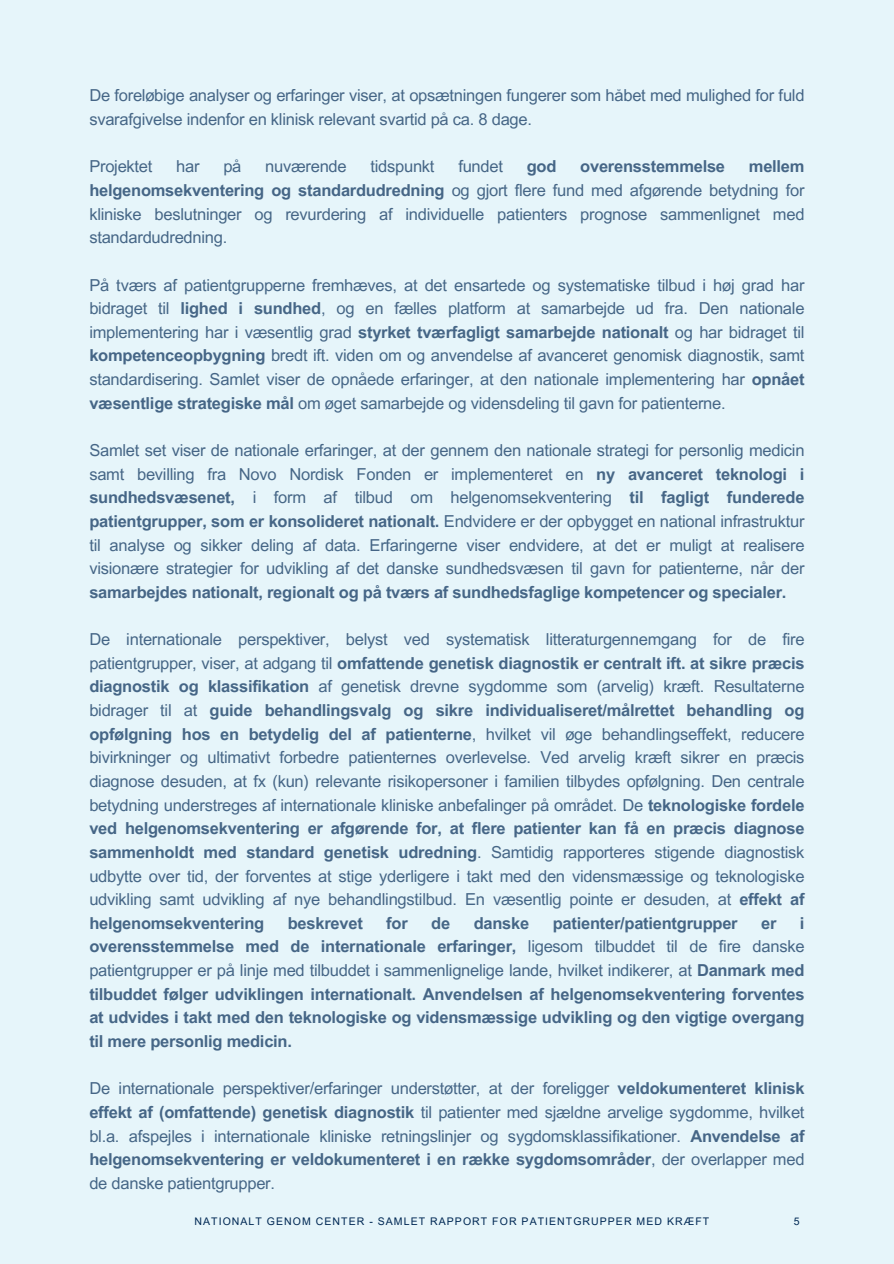
<style>
.page{position:relative;width:894px;height:1264px;background:#fff}
.page>*{position:absolute;margin:0;border:0;box-sizing:border-box;transform-origin:0 0}
.t1{font:16.5px/23.7px "Arial MT Pro";letter-spacing:-.015em;color:#002854;text-align:justify}
.t2{font:700 16.5px/23.7px "Arial MT Pro";letter-spacing:-.015em;color:#002854;text-align:justify}
.t3{font:10.5px "Arial MT Pro";letter-spacing:.1em;color:#002854}
.s1{font-weight:700}
.s2{font-weight:400}
</style>
<div class="page">
<div style="left:0;top:0;width:893px;height:1263px;background:#e6f5fa"></div>
<p class="t1" style="left:89px;top:86px;width:716px">De foreløbige analyser og erfaringer viser, at opsætningen fungerer som håbet med mulighed for fuld svarafgivelse indenfor en klinisk relevant svartid på ca. 8 dage.</p>
<p class="t1" style="left:89px;top:157px;width:65px">Projektet</p>
<p class="t1" style="left:176px;top:157px;width:25px">har</p>
<p class="t1" style="left:223px;top:157px;width:20px">på</p>
<p class="t1" style="left:265px;top:157px;width:83px">nuværende</p>
<p class="t1" style="left:370px;top:157px;width:66px">tidspunkt</p>
<p class="t1" style="left:458px;top:157px;width:46px">fundet</p>
<p class="t2" style="left:526px;top:157px;width:31px">god</p>
<p class="t2" style="left:580px;top:157px;width:146px">overensstemmelse</p>
<p class="t1" style="left:89px;top:157px;width:716px;text-indent:659px"><span class="s1">mellem helgenomsekventering og standardudredning</span> og gjort flere fund med afgørende betydning for kliniske beslutninger og revurdering af individuelle patienters prognose sammenlignet med standardudredning.</p>
<p class="t1" style="left:89px;top:275px;width:716px">På tværs af patientgrupperne fremhæves, at det ensartede og systematiske tilbud i høj grad har bidraget til <span class="s1">lighed i sundhed</span>, og en fælles platform at samarbejde ud fra. Den nationale implementering har i væsentlig grad <span class="s1">styrket tværfagligt samarbejde nationalt</span> og har bidraget til <span class="s1">kompetenceopbygning</span> bredt ift. viden om og anvendelse af avanceret genomisk diagnostik, samt standardisering. Samlet viser de opnåede erfaringer, at den nationale implementering har <span class="s1">opnået væsentlige strategiske mål</span> om øget samarbejde og vidensdeling til gavn for patienterne.</p>
<p class="t1" style="left:89px;top:440px;width:716px">Samlet set viser de nationale erfaringer, at der gennem den nationale strategi for personlig medicin samt bevilling fra Novo Nordisk Fonden er implementeret en <span class="s1">ny avanceret teknologi i sundhedsvæsenet,</span> i form af tilbud om helgenomsekventering <span class="s1">til fagligt funderede patientgrupper, som er konsolideret nationalt.</span> Endvidere er der opbygget en national infrastruktur til analyse og sikker deling af data. Erfaringerne viser endvidere, at det er muligt at realisere visionære strategier for udvikling af det danske sundhedsvæsen til gavn for patienterne, når der</p>
<p class="t2" style="left:89px;top:582px;width:698px">samarbejdes nationalt, regionalt og på tværs af sundhedsfaglige kompetencer og specialer.</p>
<p class="t1" style="left:89px;top:629px;width:716px">De internationale perspektiver, belyst ved systematisk litteraturgennemgang for de fire patientgrupper, viser, at adgang til <span class="s1">omfattende genetisk diagnostik er centralt ift. at sikre præcis diagnostik og klassifikation</span> af genetisk drevne sygdomme som (arvelig) kræft. Resultaterne bidrager til at <span class="s1">guide behandlingsvalg og sikre individualiseret/målrettet behandling og opfølgning hos en betydelig del af patienterne</span>, hvilket vil øge behandlingseffekt, reducere bivirkninger og ultimativt forbedre patienternes overlevelse. Ved arvelig kræft sikrer en præcis diagnose desuden, at fx (kun) relevante risikopersoner i familien tilbydes opfølgning. Den centrale betydning understreges af internationale kliniske anbefalinger på området. De <span class="s1">teknologiske fordele ved helgenomsekventering er afgørende for, at flere patienter kan få en præcis diagnose sammenholdt med standard genetisk udredning</span>. Samtidig rapporteres stigende diagnostisk udbytte over tid, der forventes at stige yderligere i takt med den vidensmæssige og teknologiske udvikling samt udvikling af nye behandlingstilbud. En væsentlig pointe er desuden, at <span class="s1">effekt af helgenomsekventering</span></p>
<p class="t2" style="left:288px;top:913px;width:77px">beskrevet</p>
<p class="t2" style="left:386px;top:913px;width:23px">for</p>
<p class="t2" style="left:431px;top:913px;width:20px">de</p>
<p class="t2" style="left:473px;top:913px;width:57px">danske</p>
<p class="t2" style="left:552px;top:913px;width:186px">patienter/patientgrupper</p>
<p class="t2" style="left:761px;top:913px;width:17px">er</p>
<p class="t2" style="left:89px;top:913px;width:716px;text-indent:710px">i overensstemmelse med de internationale erfaringer, <span class="s2">ligesom tilbuddet til de fire danske patientgrupper er på linje med tilbuddet i sammenlignelige lande, hvilket indikerer, at</span> Danmark med tilbuddet følger udviklingen internationalt. Anvendelsen af helgenomsekventering forventes at udvides i takt med den teknologiske og vidensmæssige udvikling og den vigtige overgang til mere personlig medicin.</p>
<p class="t1" style="left:89px;top:1078px;width:716px">De internationale perspektiver/erfaringer understøtter, at der foreligger <span class="s1">veldokumenteret klinisk effekt af (omfattende) genetisk diagnostik</span> til patienter med sjældne arvelige sygdomme, hvilket bl.a. afspejles i internationale kliniske retningslinjer og sygdomsklassifikationer. <span class="s1">Anvendelse af helgenomsekventering er veldokumenteret i en række sygdomsområder</span>, der overlapper med de danske patientgrupper.</p>
<h1 class="t3" style="left:194px;top:1217px;width:516px">NATIONALT GENOM CENTER - SAMLET RAPPORT FOR PATIENTGRUPPER MED KRÆFT</h1>
<h1 class="t3" style="left:793px;top:1217px;width:7px">5</h1>
</div>
